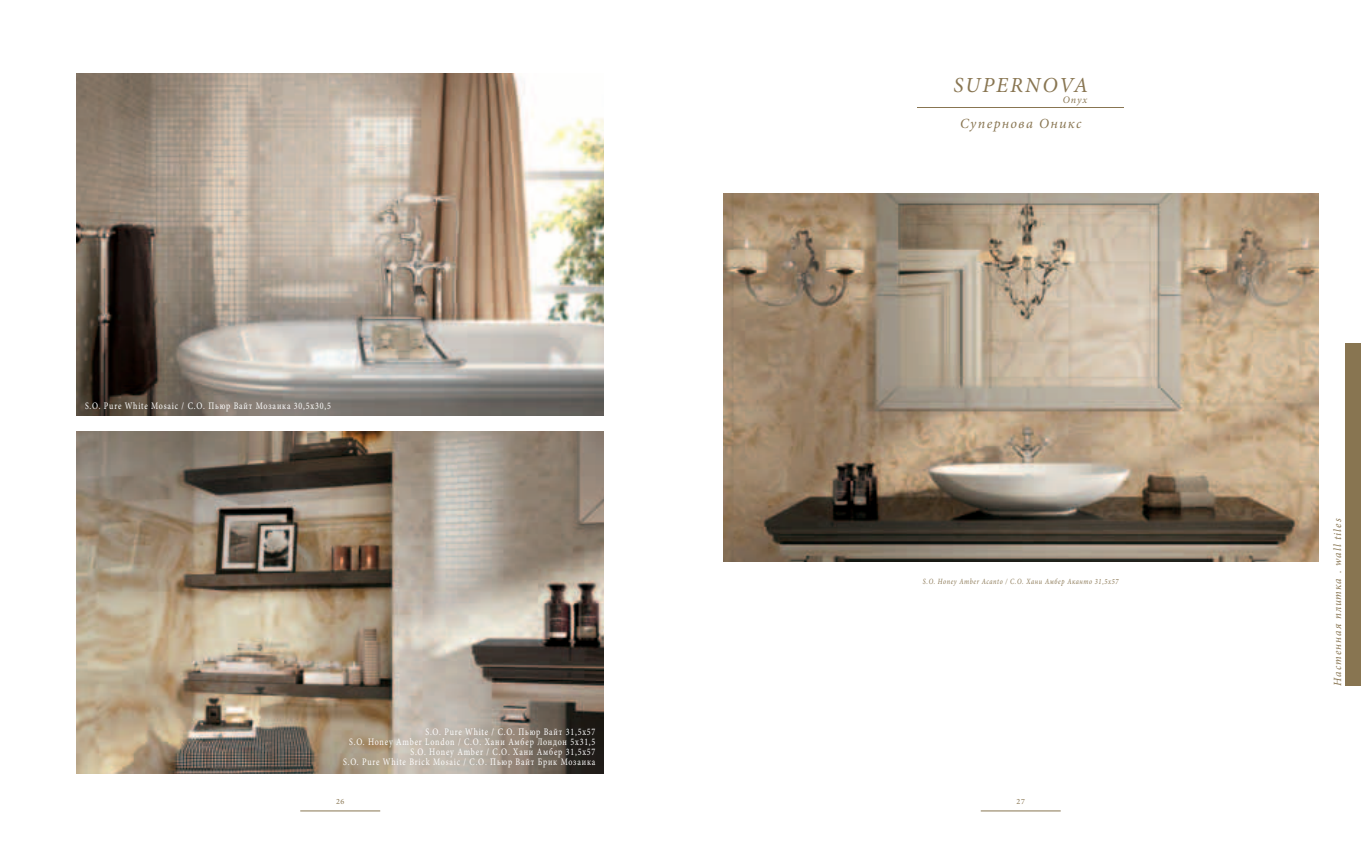
<style>
.page{position:relative;width:1361px;height:842px;background:#fff}
.page>*{position:absolute;margin:0;border:0;box-sizing:border-box;transform-origin:0 0}
.t1{font:italic 21.5px "Minion Pro";letter-spacing:.095em;color:#887551}
.t2{font:italic 14px "Minion Pro";letter-spacing:.095em;color:#887551}
.t3{font:italic 11px "Minion Pro";letter-spacing:.095em;color:#887551}
.t4{font:10px/10px "Minion Pro";letter-spacing:.1em;color:#fff;text-align:right;scale:.8 1}
.t5{font:italic 10px "Minion Pro";color:#887551}
.t6{font:italic 8px "Minion Pro";letter-spacing:.095em;color:#887551;scale:.8 1}
.t7{font:8px "Minion Pro";color:#887551}
</style>
<div class="page">
<img style="left:77px;top:74px;width:527px;height:341px">
<img style="left:77px;top:431px;width:527px;height:342px">
<img style="left:723px;top:194px;width:595px;height:367px">
<hr style="left:917px;top:107px;width:207px;height:1px;background:#887551">
<div style="left:1345px;top:343px;width:16px;height:342px;background:#887551"></div>
<hr style="left:300px;top:811px;width:80px;height:1px;background:#887551">
<hr style="left:981px;top:811px;width:79px;height:1px;background:#887551">
<p class="t4" style="left:85px;top:402px;width:309px">S.O. Pure White Mosaic / С.О. Пьюр Вайт Мозаика 30,5x30,5</p>
<p class="t4" style="left:343px;top:727px;width:317px">S.O. Pure White / С.О. Пьюр Вайт 31,5x57<br>S.O. Honey Amber London / С.О. Хани Амбер Лондон 5x31,5<br>S.O. Honey Amber / С.О. Хани Амбер 31,5x57<br>S.O. Pure White Brick Mosaic / С.О. Пьюр Вайт Брик Мозаика</p>
<h1 class="t1" style="left:953px;top:77px;width:136px">SUPERNOVA</h1>
<h2 class="t2" style="left:960px;top:118px;width:123px">Супернова Оникс</h2>
<p class="t5" style="left:1063px;top:95px;width:26px">Onyx</p>
<p class="t6" style="left:923px;top:578px;width:246px">S.O. Honey Amber Acanto / С.О. Хани Амбер Аканто 31,5x57</p>
<p class="t7" style="left:336px;top:799px;width:10px">26</p>
<p class="t7" style="left:1016px;top:799px;width:10px">27</p>
<p class="t3" style="left:1333px;top:685px;width:168px;rotate:-90deg">Hacтeннaя плиткa . wall tiles</p>
</div>
